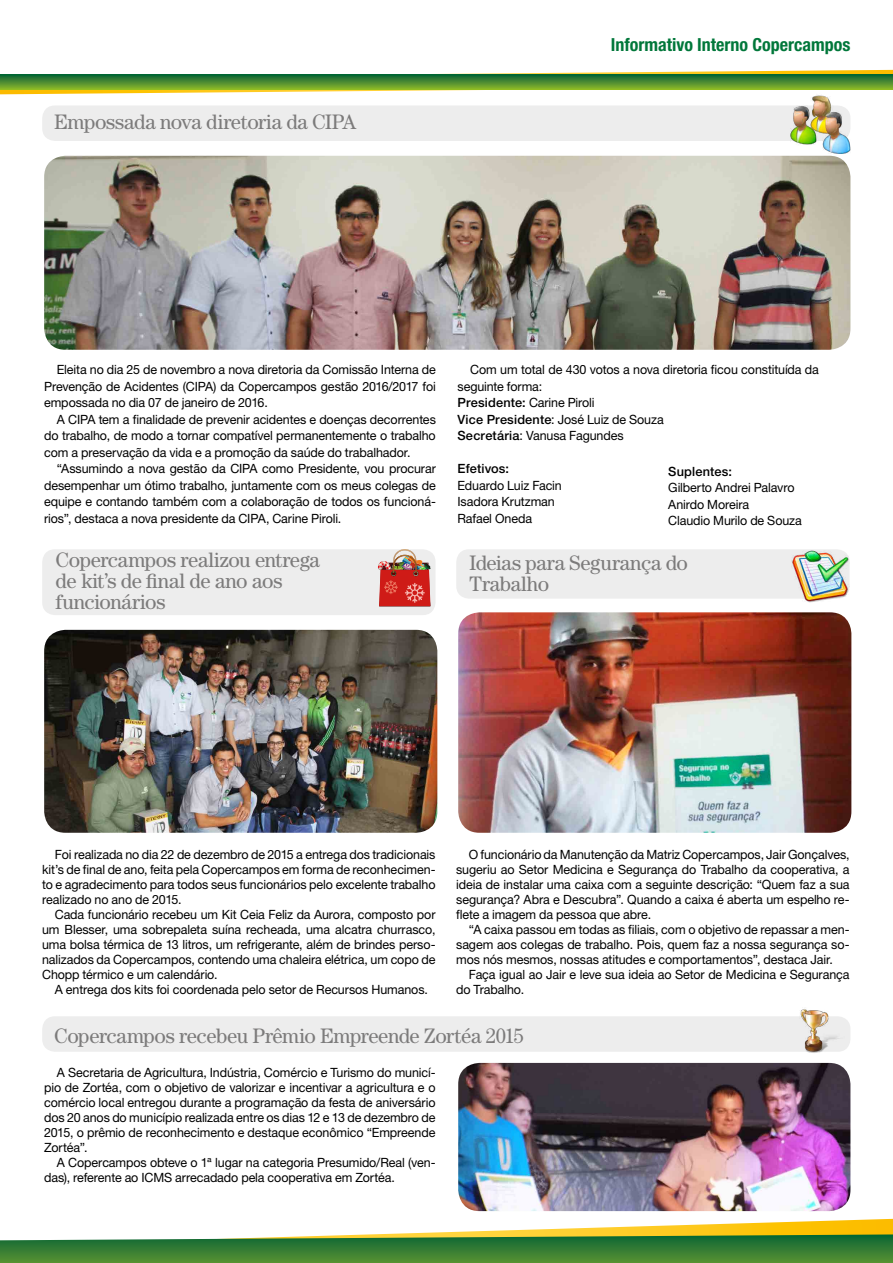
<style>
.page{position:relative;width:893px;height:1263px;background:#fff}
.page>*{position:absolute;margin:0;border:0;box-sizing:border-box;transform-origin:0 0}
.t1{font:21px/21px "Century Std";letter-spacing:-.02em;color:#7c7b7b}
.t2{font:700 condensed 18px "Helvetica Neue LT Std";color:#00773a}
.t3{font:12.75px/15px "Helvetica Neue LT Std";letter-spacing:-.01em;color:#000;text-align:justify}
.t4{font:500 12.75px "Helvetica Neue LT Std";letter-spacing:.01em;color:#000}
.s1{font-weight:500}
</style>
<div class="page">
<div style="left:42px;top:105px;width:808px;height:36px;background:#ededed;border-radius:13px"></div>
<div style="left:42px;top:1016px;width:808px;height:36px;background:#ededed;border-radius:13px"></div>
<img style="left:44px;top:630px;width:393px;height:203px">
<img style="left:458px;top:612px;width:393px;height:221px">
<div style="left:42px;top:549px;width:394px;height:66px;background:#ededed;border-radius:13px"></div>
<div style="left:456px;top:549px;width:394px;height:50px;background:#ededed;border-radius:13px"></div>
<img style="left:44px;top:156px;width:806px;height:194px">
<img style="left:458px;top:1063px;width:392px;height:148px">
<img style="left:791px;top:95px;width:60px;height:58px">
<img style="left:792px;top:549px;width:58px;height:54px">
<svg style="left:0;top:70px;width:893px;height:24px"></svg>
<svg style="left:0;top:74px;width:893px;height:16px;background:#498c2f"></svg>
<svg style="left:0;top:1219px;width:893px;height:44px"></svg>
<img style="left:378px;top:549px;width:53px;height:57px">
<img style="left:800px;top:1009px;width:44px;height:44px">
<h1 class="t1" style="left:54px;top:111px;width:303px">Empossada nova diretoria da CIPA</h1>
<h2 class="t2" style="left:611px;top:34px;width:241px">Informativo Interno Copercampos</h2>
<p class="t3" style="left:44px;top:361px;width:393px;line-height:16.5px;text-indent:13px">Eleita no dia 25 de novembro a nova diretoria da Comissão Interna de Prevenção de Acidentes (CIPA) da Copercampos gestão 2016/2017 foi empossada no dia 07 de janeiro de 2016.</p>
<p class="t3" style="left:44px;top:411px;width:393px;line-height:16.5px;text-indent:13px">A CIPA tem a finalidade de prevenir acidentes e doenças decorrentes do trabalho, de modo a tornar compatível permanentemente o trabalho com a preservação da vida e a promoção da saúde do trabalhador.</p>
<p class="t3" style="left:44px;top:460px;width:393px;line-height:16.5px;text-indent:13px">“Assumindo a nova gestão da CIPA como Presidente, vou procurar desempenhar um ótimo trabalho, juntamente com os meus colegas de equipe e contando também com a colaboração de todos os funcioná&shy;rios”, destaca a nova presidente da CIPA, Carine Piroli.</p>
<p class="t3" style="left:457px;top:361px;width:363px;line-height:16.5px;text-align:left;text-indent:13px">Com um total de 430 votos a nova diretoria ficou constituída da seguinte forma:<br><span class="s1">Presidente:</span> Carine Piroli<br><span class="s1">Vice Presidente</span>: José Luiz de Souza<br><span class="s1">Secretária</span>: Vanusa Fagundes</p>
<p class="t4" style="left:457px;top:461px;width:53px">Efetivos:</p>
<p class="t3" style="left:457px;top:477px;width:106px;line-height:16.5px;text-align:left">Eduardo Luiz Facin<br>Isadora Krutzman<br>Rafael Oneda</p>
<p class="t4" style="left:668px;top:463px;width:65px">Suplentes:</p>
<p class="t3" style="left:668px;top:479px;width:135px;line-height:16.5px;text-align:left">Gilberto Andrei Palavro<br>Anirdo Moreira<br>Claudio Murilo de Souza</p>
<h1 class="t1" style="left:56px;top:549px;width:266px">Copercampos realizou entrega de kit’s de final de ano aos funcionários</h1>
<h1 class="t1" style="left:470px;top:552px;width:220px">Ideias para Segurança do<br>Trabalho</h1>
<p class="t3" style="left:42px;top:846px;width:395px;text-indent:13px">Foi realizada no dia 22 de dezembro de 2015 a entrega dos tradicionais kit’s de final de ano, feita pela Copercampos em forma de reconhecimen&shy;to e agradecimento para todos seus funcionários pelo excelente trabalho realizado no ano de 2015.</p>
<p class="t3" style="left:42px;top:906px;width:395px;text-indent:13px">Cada funcionário recebeu um Kit Ceia Feliz da Aurora, composto por um Blesser, uma sobrepaleta suína recheada, uma alcatra churrasco, uma bolsa térmica de 13 litros, um refrigerante, além de brindes perso&shy;nalizados da Copercampos, contendo uma chaleira elétrica, um copo de Chopp térmico e um calendário.</p>
<p class="t3" style="left:55px;top:981px;width:375px">A entrega dos kits foi coordenada pelo setor de Recursos Humanos.</p>
<p class="t3" style="left:456px;top:846px;width:395px;text-indent:13px">O funcionário da Manutenção da Matriz Copercampos, Jair Gonçalves, sugeriu ao Setor Medicina e Segurança do Trabalho da cooperativa, a ideia de instalar uma caixa com a seguinte descrição: “Quem faz a sua segurança? Abra e Descubra”. Quando a caixa é aberta um espelho re&shy;flete a imagem da pessoa que abre.</p>
<p class="t3" style="left:456px;top:921px;width:395px;text-indent:13px">“A caixa passou em todas as filiais, com o objetivo de repassar a men&shy;sagem aos colegas de trabalho. Pois, quem faz a nossa segurança so&shy;mos nós mesmos, nossas atitudes e comportamentos”, destaca Jair.</p>
<p class="t3" style="left:456px;top:966px;width:395px;text-indent:13px">Faça igual ao Jair e leve sua ideia ao Setor de Medicina e Segurança do Trabalho.</p>
<h1 class="t1" style="left:54px;top:1025px;width:471px">Copercampos recebeu Prêmio Empreende Zortéa 2015</h1>
<p class="t3" style="left:44px;top:1064px;width:393px;text-indent:13px">A Secretaria de Agricultura, Indústria, Comércio e Turismo do municí&shy;pio de Zortéa, com o objetivo de valorizar e incentivar a agricultura e o comércio local entregou durante a programação da festa de aniversário dos 20 anos do município realizada entre os dias 12 e 13 de dezembro de 2015, o prêmio de reconhecimento e destaque econômico “Empreende Zortéa”.</p>
<p class="t3" style="left:44px;top:1154px;width:393px;text-indent:13px">A Copercampos obteve o 1ª lugar na categoria Presumido/Real (ven&shy;das), referente ao ICMS arrecadado pela cooperativa em Zortéa.</p>
</div>
